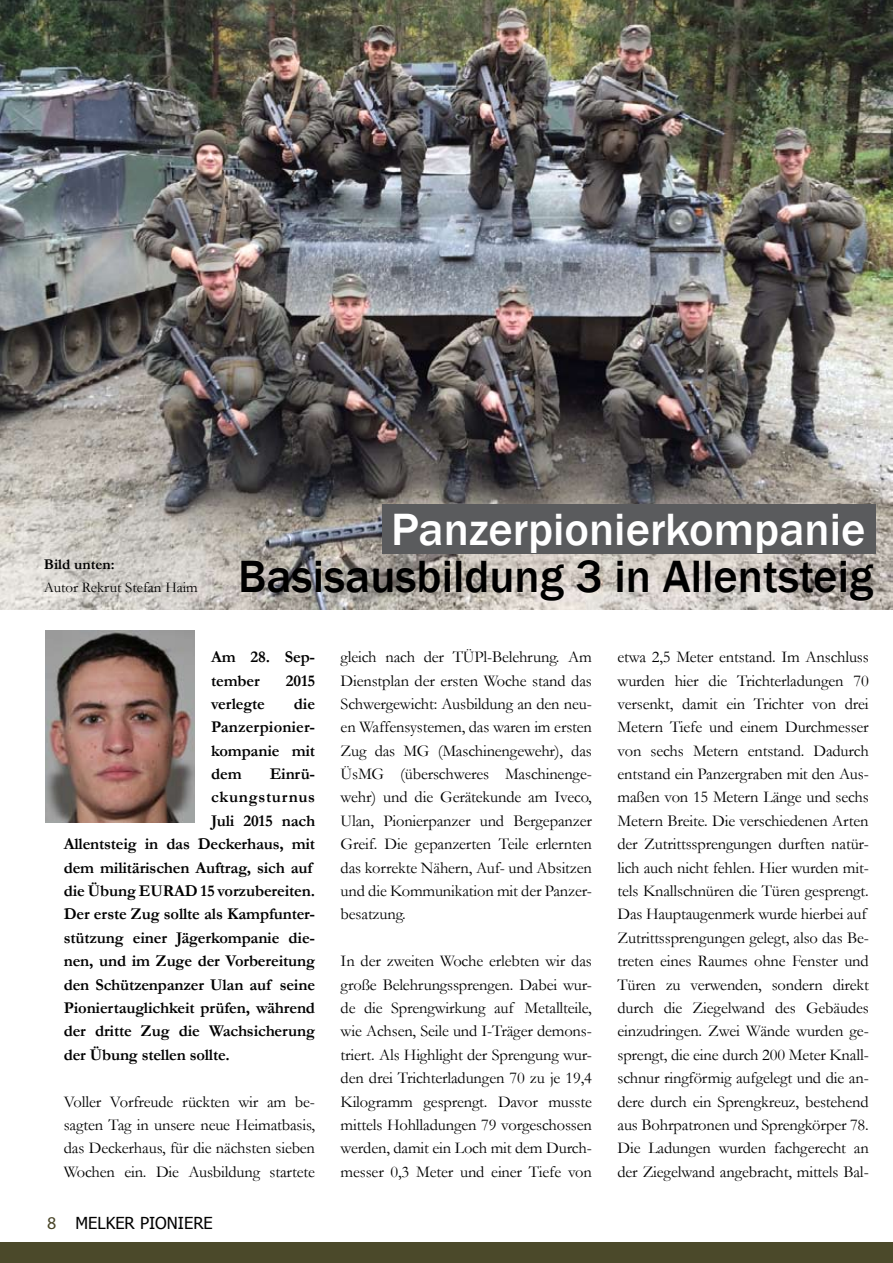
<style>
.page{position:relative;width:893px;height:1263px;background:#fff}
.page>*{position:absolute;margin:0;border:0;box-sizing:border-box;transform-origin:0 0}
.t1{font:500 46.5px "Franklin Gothic";color:#000}
.t2{font:500 46.5px "Franklin Gothic";color:#fff}
.t3{font:16.5px/23.4px "Garamond";letter-spacing:-.01em;color:#000;text-align:justify}
.t4{font:700 16.5px/23.4px "Garamond";letter-spacing:-.01em;color:#000}
.t5{font:16.5px "Tahoma";color:#000}
.t6{font:700 16.5px "Garamond";letter-spacing:.045em;color:#000}
.t7{font:15px "Garamond";color:#000}
.t8{font:700 15px "Garamond";color:#000}
</style>
<div class="page">
<div style="left:0;top:1242px;width:893px;height:21px;background:#4b492a"></div>
<img style="left:0;top:0;width:893px;height:609px">
<div style="left:383px;top:505px;width:493px;height:49px;background:#5a5b5d"></div>
<img style="left:45px;top:631px;width:149px;height:191px">
<p class="t8" style="left:44px;top:554px;width:72px">Bild unten:</p>
<p class="t7" style="left:44px;top:577px;width:155px">Autor Rekrut Stefan Haim</p>
<h1 class="t2" style="left:391px;top:501px;width:476px">Panzerpionierkompanie</h1>
<h1 class="t1" style="left:238px;top:548px;width:636px">Basisausbildung 3 in Allentsteig</h1>
<p class="t4" style="left:211px;top:645px;width:105px">Am 28. Sep&shy;tember</p>
<p class="t4" style="left:286px;top:669px;width:31px">2015</p>
<p class="t4" style="left:211px;top:692px;width:105px;text-align:justify;text-indent:83px">die Panzerpionier&shy;kompanie mit dem</p>
<p class="t4" style="left:211px;top:692px;width:55px">verlegte</p>
<p class="t4" style="left:270px;top:762px;width:47px">Einrü-</p>
<p class="t6" style="left:211px;top:786px;width:105px">ckungsturnus</p>
<p class="t4" style="left:211px;top:809px;width:105px">Juli 2015 nach</p>
<p class="t4" style="left:64px;top:832px;width:253px">Allentsteig in das Deckerhaus, mit</p>
<p class="t4" style="left:64px;top:856px;width:250px">dem militärischen Auftrag, sich auf</p>
<p class="t4" style="left:64px;top:879px;width:253px">die Übung EURAD 15 vorzubereiten.</p>
<p class="t4" style="left:64px;top:902px;width:253px">Der erste Zug sollte als Kampfunter-</p>
<p class="t4" style="left:64px;top:926px;width:253px">stützung einer Jägerkompanie die-</p>
<p class="t4" style="left:64px;top:949px;width:253px">nen, und im Zuge der Vorbereitung</p>
<p class="t4" style="left:64px;top:973px;width:253px">den Schützenpanzer Ulan auf seine</p>
<p class="t4" style="left:64px;top:996px;width:253px">Pioniertauglichkeit prüfen, während</p>
<p class="t4" style="left:64px;top:1019px;width:253px">der dritte Zug die Wachsicherung</p>
<p class="t4" style="left:64px;top:1043px;width:168px">der Übung stellen sollte.</p>
<p class="t3" style="left:64px;top:1089px;width:253px">Voller Vorfreude rückten wir am be&shy;sagten Tag in unsere neue Heimatbasis, das Deckerhaus, für die nächsten sieben Wochen ein. Die Ausbildung startete</p>
<p class="t5" style="left:75px;top:1212px;width:139px">MELKER PIONIERE</p>
<p class="t3" style="left:341px;top:645px;width:253px">gleich nach der TÜPl-Belehrung. Am Dienstplan der ersten Woche stand das Schwergewicht: Ausbildung an den neu&shy;en Waffensystemen, das waren im ersten Zug das MG (Maschinengewehr), das ÜsMG (überschweres Maschinenge&shy;wehr) und die Gerätekunde am Iveco, Ulan, Pionierpanzer und Bergepanzer Greif. Die gepanzerten Teile erlernten das korrekte Nähern, Auf- und Absitzen und die Kommunikation mit der Panzer&shy;besatzung.</p>
<p class="t3" style="left:341px;top:949px;width:253px">In der zweiten Woche erlebten wir das große Belehrungssprengen. Dabei wur&shy;de die Sprengwirkung auf Metallteile, wie Achsen, Seile und I-Träger demons&shy;triert. Als Highlight der Sprengung wur&shy;den drei Trichterladungen 70 zu je 19,4<br>Kilogramm gesprengt. Davor musste mittels Hohlladungen 79 vorgeschossen werden, damit ein Loch mit dem Durch&shy;messer 0,3 Meter und einer Tiefe von</p>
<p class="t3" style="left:617px;top:645px;width:253px;text-align:left">etwa 2,5 Meter entstand. Im Anschluss wurden hier die Trichterladungen 70 versenkt, damit ein Trichter von drei Metern Tiefe und einem Durchmesser von sechs Metern entstand. Dadurch entstand ein Panzergraben mit den Aus&shy;maßen von 15 Metern Länge und sechs Metern Breite. Die verschiedenen Arten der Zutrittssprengungen durften natür&shy;lich auch nicht fehlen. Hier wurden mit&shy;tels Knallschnüren die Türen gesprengt.<br>Das Hauptaugenmerk wurde hierbei auf Zutrittssprengungen gelegt, also das Be&shy;treten eines Raumes ohne Fenster und Türen zu verwenden, sondern direkt durch die Ziegelwand des Gebäudes einzudringen. Zwei Wände wurden ge&shy;sprengt, die eine durch 200 Meter Knall&shy;schnur ringförmig aufgelegt und die an&shy;dere durch ein Sprengkreuz, bestehend aus Bohrpatronen und Sprengkörper 78.<br>Die Ladungen wurden fachgerecht an der Ziegelwand angebracht, mittels Bal-</p>
</div>
